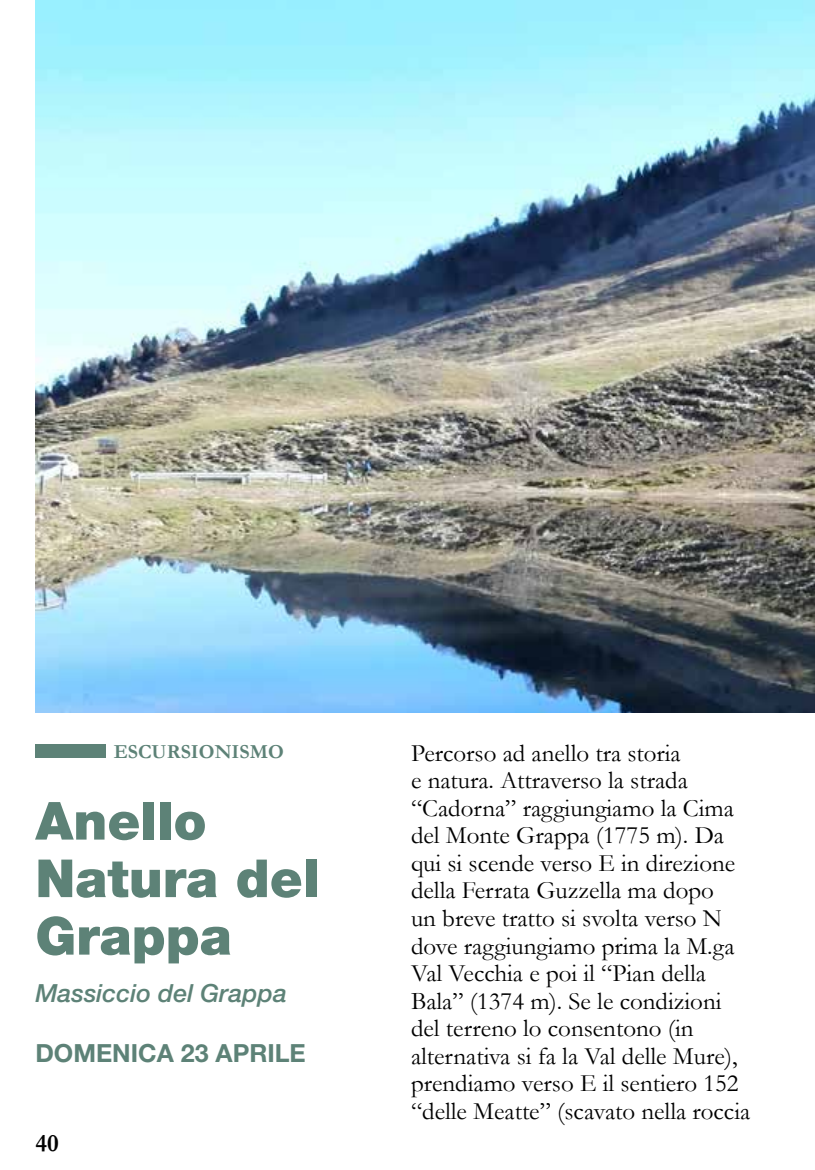
<style>
.page{position:relative;width:815px;height:1170px;background:#fff}
.page>*{position:absolute;margin:0;border:0;box-sizing:border-box;transform-origin:0 0}
.t1{font:900 52.5px/57.5px "Helvetica Neue LT Std";color:#5d8277}
.t2{font:25px/27.5px "Garamond";color:#000}
.t3{font:italic 500 25px "Helvetica Neue LT Std";color:#5d8277}
.t4{font:700 25px "Helvetica Neue LT Std";color:#5d8277}
.t5{font:700 25px "Garamond";color:#000}
.t6{font:700 20px "Garamond";color:#5d8277}
</style>
<div class="page">
<div style="left:35px;top:744px;width:71px;height:14px;background:#5d8277"></div>
<img style="left:35px;top:0;width:780px;height:712px">
<p class="t6" style="left:114px;top:737px;width:172px">ESCURSIONISMO</p>
<h1 class="t1" style="left:35px;top:791px;width:285px">Anello<br>Natura del<br>Grappa</h1>
<p class="t3" style="left:35px;top:978px;width:253px">Massiccio del Grappa</p>
<p class="t4" style="left:35px;top:1037px;width:272px">DOMENICA 23 APRILE</p>
<p class="t5" style="left:35px;top:1125px;width:25px">40</p>
<p class="t2" style="left:411px;top:738px;width:341px">Percorso ad anello tra storia<br>e natura. Attraverso la strada “Cadorna” raggiungiamo la Cima del Monte Grappa (1775 m). Da qui si scende verso E in direzione della Ferrata Guzzella ma dopo<br>un breve tratto si svolta verso N dove raggiungiamo prima la M.ga<br>Val Vecchia e poi il “Pian della<br>Bala” (1374 m). Se le condizioni del terreno lo consentono (in alternativa si fa la Val delle Mure), prendiamo verso E il sentiero 152 “delle Meatte” (scavato nella roccia</p>
</div>
